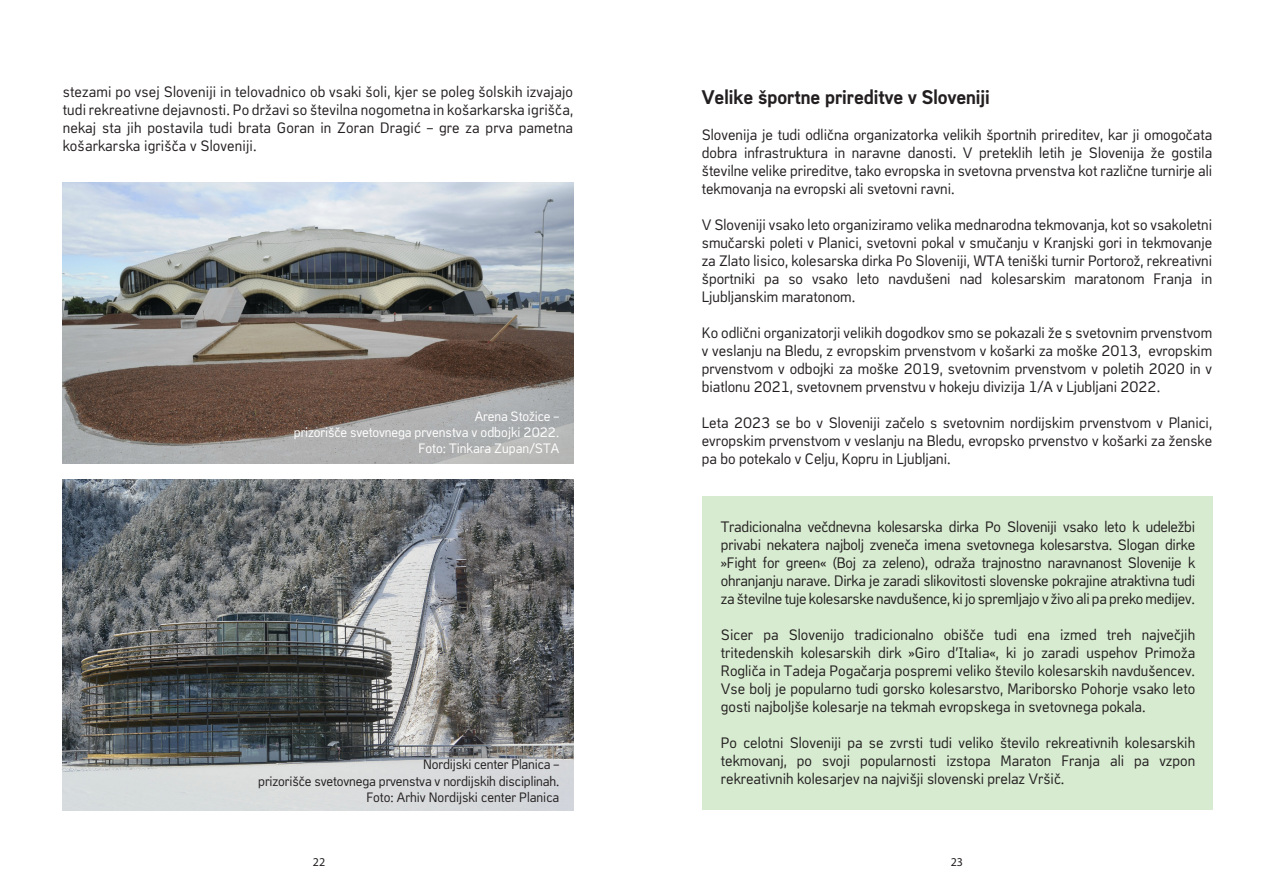
<style>
.page{position:relative;width:1276px;height:893px;background:#fff}
.page>*{position:absolute;margin:0;border:0;box-sizing:border-box;transform-origin:0 0}
.t1{font:700 19.5px "Copy";color:#231f20}
.t2{font:15px/18px "Copy";color:#231f20;text-align:justify}
.t3{font:13.5px "Copy";letter-spacing:-.01em;color:#231f20}
.t4{font:13.5px "Copy";color:#fff}
.t5{font:12px "Myriad Pro";color:#231f20}
</style>
<div class="page">
<img style="left:63px;top:183px;width:510px;height:280px">
<img style="left:63px;top:479px;width:510px;height:331px">
<div style="left:702px;top:497px;width:510px;height:313px;background:#d7ebd0"></div>
<p class="t2" style="left:63px;top:83px;width:512px">stezami po vsej Sloveniji in telovadnico ob vsaki šoli, kjer se poleg šolskih izvajajo tudi rekreativne dejavnosti. Po državi so številna nogometna in košarkarska igrišča, nekaj sta jih postavila tudi brata Goran in Zoran Dragić – gre za prva pametna košarkarska igrišča v Sloveniji.</p>
<p class="t4" style="left:475px;top:408px;width:86px">Arena Stožice –</p>
<p class="t4" style="left:294px;top:425px;width:267px">prizorišče svetovnega prvenstva v odbojki 2022.</p>
<p class="t4" style="left:418px;top:441px;width:142px">Foto: Tinkara Zupan/STA</p>
<p class="t3" style="left:423px;top:757px;width:137px">Nordijski center Planica –</p>
<p class="t3" style="left:258px;top:773px;width:302px">prizorišče svetovnega prvenstva v nordijskih disciplinah.</p>
<p class="t3" style="left:366px;top:789px;width:194px">Foto: Arhiv Nordijski center Planica</p>
<p class="t1" style="left:702px;top:86px;width:290px">Velike športne prireditve v Sloveniji</p>
<p class="t2" style="left:702px;top:126px;width:512px">Slovenija je tudi odlična organizatorka velikih športnih prireditev, kar ji omogočata dobra infrastruktura in naravne danosti. V preteklih letih je Slovenija že gostila številne velike prireditve, tako evropska in svetovna prvenstva kot različne turnirje ali tekmovanja na evropski ali svetovni ravni.</p>
<p class="t2" style="left:702px;top:216px;width:512px">V Sloveniji vsako leto organiziramo velika mednarodna tekmovanja, kot so vsakoletni smučarski poleti v Planici, svetovni pokal v smučanju v Kranjski gori in tekmovanje za Zlato lisico, kolesarska dirka Po Sloveniji, WTA teniški turnir Portorož, rekreativni športniki pa so vsako leto navdušeni nad kolesarskim maratonom Franja in Ljubljanskim maratonom.</p>
<p class="t2" style="left:702px;top:324px;width:512px">Ko odlični organizatorji velikih dogodkov smo se pokazali že s svetovnim prvenstvom v veslanju na Bledu, z evropskim prvenstvom v košarki za moške 2013, evropskim prvenstvom v odbojki za moške 2019, svetovnim prvenstvom v poletih 2020 in v biatlonu 2021, svetovnem prvenstvu v hokeju divizija 1/A v Ljubljani 2022.</p>
<p class="t2" style="left:702px;top:414px;width:512px">Leta 2023 se bo v Sloveniji začelo s svetovnim nordijskim prvenstvom v Planici, evropskim prvenstvom v veslanju na Bledu, evropsko prvenstvo v košarki za ženske pa bo potekalo v Celju, Kopru in Ljubljani.</p>
<p class="t2" style="left:721px;top:518px;width:476px">Tradicionalna večdnevna kolesarska dirka Po Sloveniji vsako leto k udeležbi privabi nekatera najbolj zveneča imena svetovnega kolesarstva. Slogan dirke »Fight for green« (Boj za zeleno), odraža trajnostno naravnanost Slovenije k ohranjanju narave. Dirka je zaradi slikovitosti slovenske pokrajine atraktivna tudi za številne tuje kolesarske navdušence, ki jo spremljajo v živo ali pa preko medijev.</p>
<p class="t2" style="left:721px;top:626px;width:476px">Sicer pa Slovenijo tradicionalno obišče tudi ena izmed treh največjih tritedenskih kolesarskih dirk »Giro d’Italia«, ki jo zaradi uspehov Primoža Rogliča in Tadeja Pogačarja pospremi veliko število kolesarskih navdušencev.<br>Vse bolj je popularno tudi gorsko kolesarstvo, Mariborsko Pohorje vsako leto gosti najboljše kolesarje na tekmah evropskega in svetovnega pokala.</p>
<p class="t2" style="left:721px;top:734px;width:476px">Po celotni Sloveniji pa se zvrsti tudi veliko število rekreativnih kolesarskih tekmovanj, po svoji popularnosti izstopa Maraton Franja ali pa vzpon rekreativnih kolesarjev na najvišji slovenski prelaz Vršič.</p>
<p class="t5" style="left:313px;top:854px;width:14px">22</p>
<p class="t5" style="left:951px;top:854px;width:14px">23</p>
</div>
